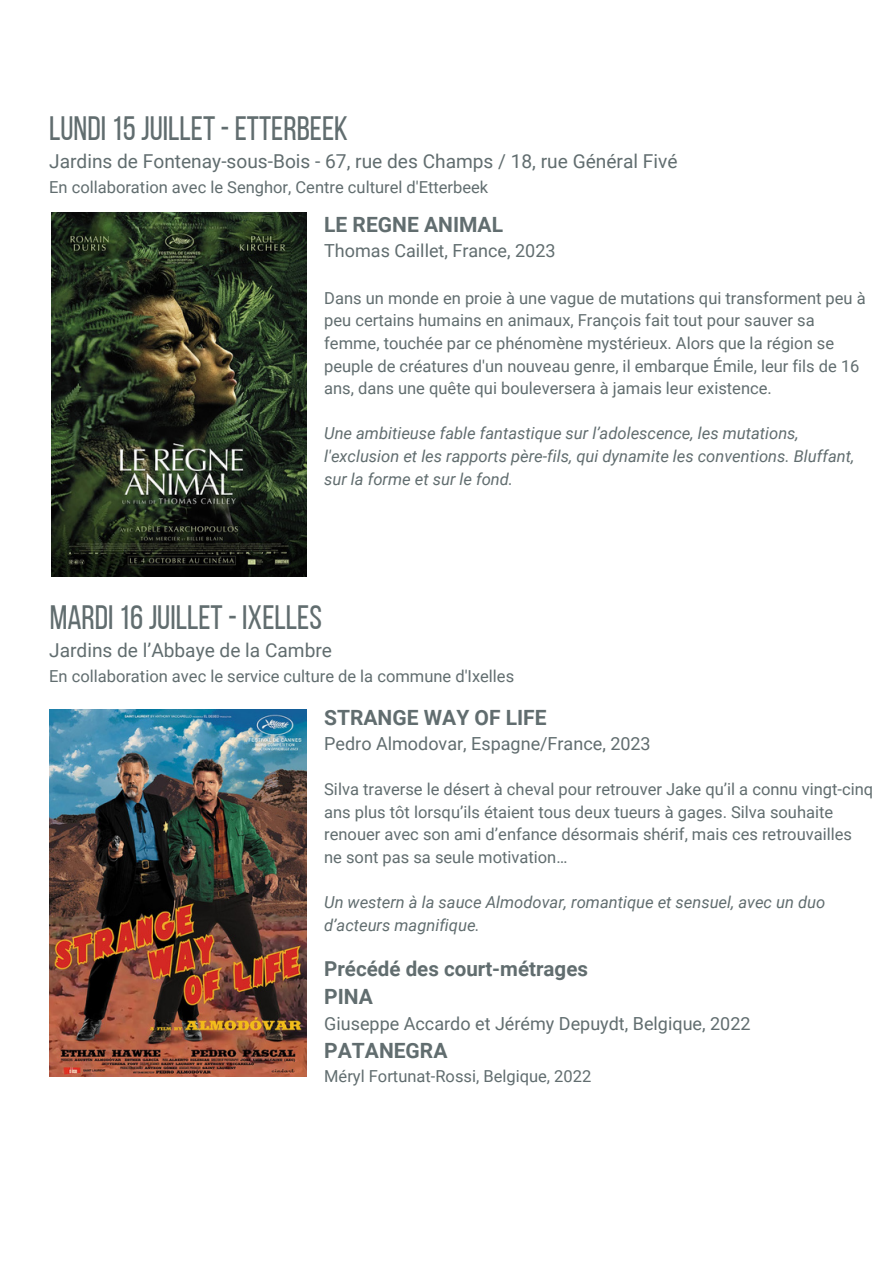
<style>
.page{position:relative;width:894px;height:1264px;background:#fff}
.page>*{position:absolute;margin:0;border:0;box-sizing:border-box;transform-origin:0 0}
.t1{font:33.75px "Bebas Neue";color:#616d6f}
.t2{font:700 21px "Roboto";color:#616d6f}
.t3{font:700 20.55px "Roboto";color:#616d6f}
.t4{font:19.2px "Roboto";color:#616d6f}
.t5{font:18px "Roboto";color:#616d6f}
.t6{font:16.5px/22.5px "Roboto";color:#616d6f}
.t7{font:italic 16.5px/22.5px "Roboto";color:#616d6f}
</style>
<div class="page">
<img style="left:50px;top:709px;width:256px;height:367px">
<img style="left:51px;top:212px;width:256px;height:364px">
<h1 class="t1" style="left:49px;top:114px;width:300px">LUNDI15JUILLET-ETTERBEEK</h1>
<p class="t4" style="left:49px;top:150px;width:629px">Jardins de Fontenay-sous-Bois - 67, rue des Champs / 18, rue Général Fivé</p>
<p class="t6" style="left:49px;top:176px;width:440px">En collaboration avec le Senghor, Centre culturel d'Etterbeek</p>
<h2 class="t2" style="left:324px;top:212px;width:180px">LE REGNE ANIMAL</h2>
<h2 class="t5" style="left:324px;top:240px;width:233px">Thomas Caillet, France, 2023</h2>
<p class="t6" style="left:324px;top:287px;width:543px">Dans un monde en proie à une vague de mutations qui transforment peu à peu certains humains en animaux, François fait tout pour sauver sa femme, touchée par ce phénomène mystérieux. Alors que la région se peuple de créatures d'un nouveau genre, il embarque Émile, leur fils de 16 ans, dans une quête qui bouleversera à jamais leur existence.</p>
<p class="t7" style="left:324px;top:422px;width:531px">Une ambitieuse fable fantastique sur l’adolescence, les mutations, l'exclusion et les rapports père-fils, qui dynamite les conventions. Bluffant, sur la forme et sur le fond.</p>
<p class="t1" style="left:50px;top:603px;width:274px">MARDI16JUILLET- IXELLES</p>
<p class="t4" style="left:49px;top:639px;width:284px">Jardins de l’Abbaye de la Cambre</p>
<p class="t6" style="left:49px;top:665px;width:466px">En collaboration avec le service culture de la commune d'Ixelles</p>
<h2 class="t2" style="left:324px;top:705px;width:224px">STRANGE WAY OF LIFE</h2>
<h2 class="t5" style="left:324px;top:733px;width:328px">Pedro Almodovar, Espagne/France, 2023</h2>
<p class="t6" style="left:324px;top:778px;width:550px">Silva traverse le désert à cheval pour retrouver Jake qu’il a connu vingt-cinq ans plus tôt lorsqu’ils étaient tous deux tueurs à gages. Silva souhaite renouer avec son ami d’enfance désormais shérif, mais ces retrouvailles ne sont pas sa seule motivation…</p>
<p class="t7" style="left:324px;top:891px;width:502px">Un western à la sauce Almodovar, romantique et sensuel, avec un duo d’acteurs magnifique.</p>
<h2 class="t3" style="left:324px;top:956px;width:265px">Précédé des court-métrages</h2>
<h2 class="t2" style="left:324px;top:984px;width:50px">PINA</h2>
<h2 class="t5" style="left:324px;top:1013px;width:428px">Giuseppe Accardo et Jérémy Depuydt, Belgique, 2022</h2>
<h2 class="t2" style="left:324px;top:1038px;width:125px">PATANEGRA</h2>
<h2 class="t6" style="left:324px;top:1065px;width:268px">Méryl Fortunat-Rossi, Belgique, 2022</h2>
</div>
